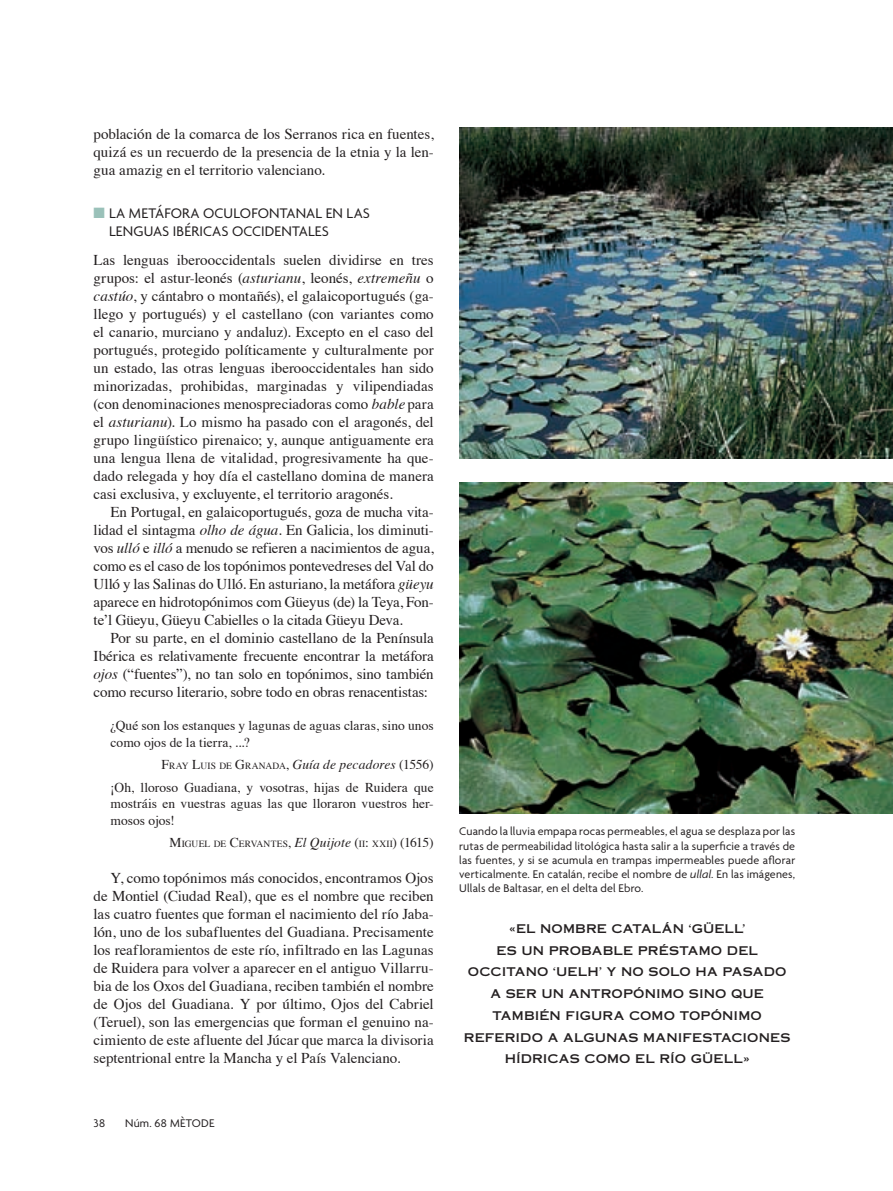
<style>
.page{position:relative;width:893px;height:1191px;background:#fff}
.page>*{position:absolute;margin:0;border:0;box-sizing:border-box;transform-origin:0 0}
.t1{font:15px/18px "Times";letter-spacing:-.005em;color:#231f20;text-align:justify}
.t2{font:15px/18px "Agenda";letter-spacing:.01em;color:#231f20}
.t3{font:13.5px/16.5px "Times";color:#231f20}
.t4{font:12px/14.2px "Agenda";letter-spacing:.015em;color:#231f20;text-align:justify}
.t5{font:12px/21.8px "Copperplate Thirty One AB";letter-spacing:.01em;color:#231f20;text-align:center}
.t6{font:9.45px "Times";letter-spacing:.025em;color:#231f20}
.s1{color:#9ac1b9}
.s2{font-style:italic}
.s3{font-size:9.45px}
.s4{font-size:13.5px}
.s5{font-style:italic;font-size:13.5px}
</style>
<div class="page">
<img style="left:459px;top:128px;width:434px;height:330px">
<img style="left:459px;top:482px;width:434px;height:331px">
<p class="t1" style="left:94px;top:126px;width:342px">población de la comarca de los Serranos rica en fuentes, quizá es un recuerdo de la presencia de la etnia y la len&shy;gua amazig en el territorio valenciano.</p>
<p class="t2" style="left:109px;top:206px;width:262px;text-indent:-16px"><span class="s1">■</span> LA METÁFORA OCULOFONTANAL EN LAS<br>LENGUAS IBÉRICAS OCCIDENTALES</p>
<p class="t1" style="left:94px;top:252px;width:342px">Las lenguas iberooccidentals suelen dividirse en tres grupos: el astur-leonés (<span class="s2">asturianu</span>, leonés, <span class="s2">extremeñu</span> o <span class="s2">castúo</span>, y cántabro o montañés), el galaicoportugués (ga&shy;llego y portugués) y el castellano (con variantes como el canario, murciano y andaluz). Excepto en el caso del portugués, protegido políticamente y culturalmente por un estado, las otras lenguas iberooccidentales han sido minorizadas, prohibidas, marginadas y vilipendiadas (con denominaciones menospreciadoras como <span class="s2">bable</span> para el <span class="s2">asturianu</span>). Lo mismo ha pasado con el aragonés, del grupo lingüístico pirenaico; y, aunque antiguamente era una lengua llena de vitalidad, progresivamente ha que&shy;dado relegada y hoy día el castellano domina de manera casi exclusiva, y excluyente, el territorio aragonés.</p>
<p class="t1" style="left:94px;top:504px;width:342px;text-indent:17px">En Portugal, en galaicoportugués, goza de mucha vita&shy;lidad el sintagma <span class="s2">olho de água</span>. En Galicia, los diminuti&shy;vos <span class="s2">ulló</span> e <span class="s2">illó</span> a menudo se refieren a nacimientos de agua, como es el caso de los topónimos pontevedreses del Val do Ulló y las Salinas do Ulló. En asturiano, la metáfora <span class="s2">güeyu </span>aparece en hidrotopónimos com Güeyus (de) la Teya, Fon&shy;te’l Güeyu, Güeyu Cabielles o la citada Güeyu Deva.</p>
<p class="t1" style="left:94px;top:630px;width:342px;text-indent:17px">Por su parte, en el dominio castellano de la Península Ibérica es relativamente frecuente encontrar la metáfora <span class="s2">ojos</span> (“fuentes”), no tan solo en topónimos, sino también como recurso literario, sobre todo en obras renacentistas:</p>
<p class="t3" style="left:111px;top:718px;width:325px">¿Qué son los estanques y lagunas de aguas claras, sino unos como ojos de la tierra, ...?</p>
<p class="t3" style="left:111px;top:754px;width:325px;line-height:22.5px;text-align:right">F<span class="s3">RAY</span> L<span class="s3">UIS DE</span> G<span class="s3">RANADA</span>, <span class="s2">Guía de pecadores</span> (1556)<br>¡Oh, lloroso Guadiana, y vosotras, hijas de Ruidera que</p>
<p class="t3" style="left:111px;top:796px;width:325px">mostráis en vuestras aguas las que lloraron vuestros her&shy;mosos ojos!</p>
<p class="t6" style="left:169px;top:840px;width:266px"><span class="s4">M</span>IGUEL DE <span class="s4">C</span>ERVANTES<span class="s4">,</span> <span class="s5">El Quijote</span> <span class="s4">(</span>II<span class="s4">:</span> XXII<span class="s4">) (1615)</span></p>
<p class="t1" style="left:94px;top:870px;width:342px;text-indent:17px">Y, como topónimos más conocidos, encontramos Ojos de Montiel (Ciudad Real), que es el nombre que reciben las cuatro fuentes que forman el nacimiento del río Jaba&shy;lón, uno de los subafluentes del Guadiana. Precisamente los reafloramientos de este río, infiltrado en las Lagunas de Ruidera para volver a aparecer en el antiguo Villarru&shy;bia de los Oxos del Guadiana, reciben también el nombre de Ojos del Guadiana. Y por último, Ojos del Cabriel (Teruel), son las emergencias que forman el genuino na&shy;cimiento de este afluente del Júcar que marca la divisoria septentrional entre la Mancha y el País Valenciano.</p>
<p class="t4" style="left:94px;top:1116px;width:13px">38</p>
<p class="t4" style="left:125px;top:1116px;width:91px">Núm. 68 MÈTODE</p>
<p class="t4" style="left:459px;top:825px;width:337px">Cuando la lluvia empapa rocas permeables, el agua se desplaza por las rutas de permeabilidad litológica hasta salir a la superficie a través de las fuentes, y si se acumula en trampas impermeables puede aflorar verticalmente. En catalán, recibe el nombre de <span class="s2">ullal</span>. En las imágenes, Ullals de Baltasar, en el delta del Ebro.</p>
<p class="t5" style="left:464px;top:917px;width:328px">«EL NOMBRE CATALÁN ‘GÜELL’<br>ES UN PROBABLE PRÉSTAMO DEL<br>OCCITANO ‘UELH’ Y NO SOLO HA PASADO<br>A SER UN ANTROPÓNIMO SINO QUE<br>TAMBIÉN FIGURA COMO TOPÓNIMO<br>REFERIDO A ALGUNAS MANIFESTACIONES<br>HÍDRICAS COMO EL RÍO GÜELL»</p>
</div>
